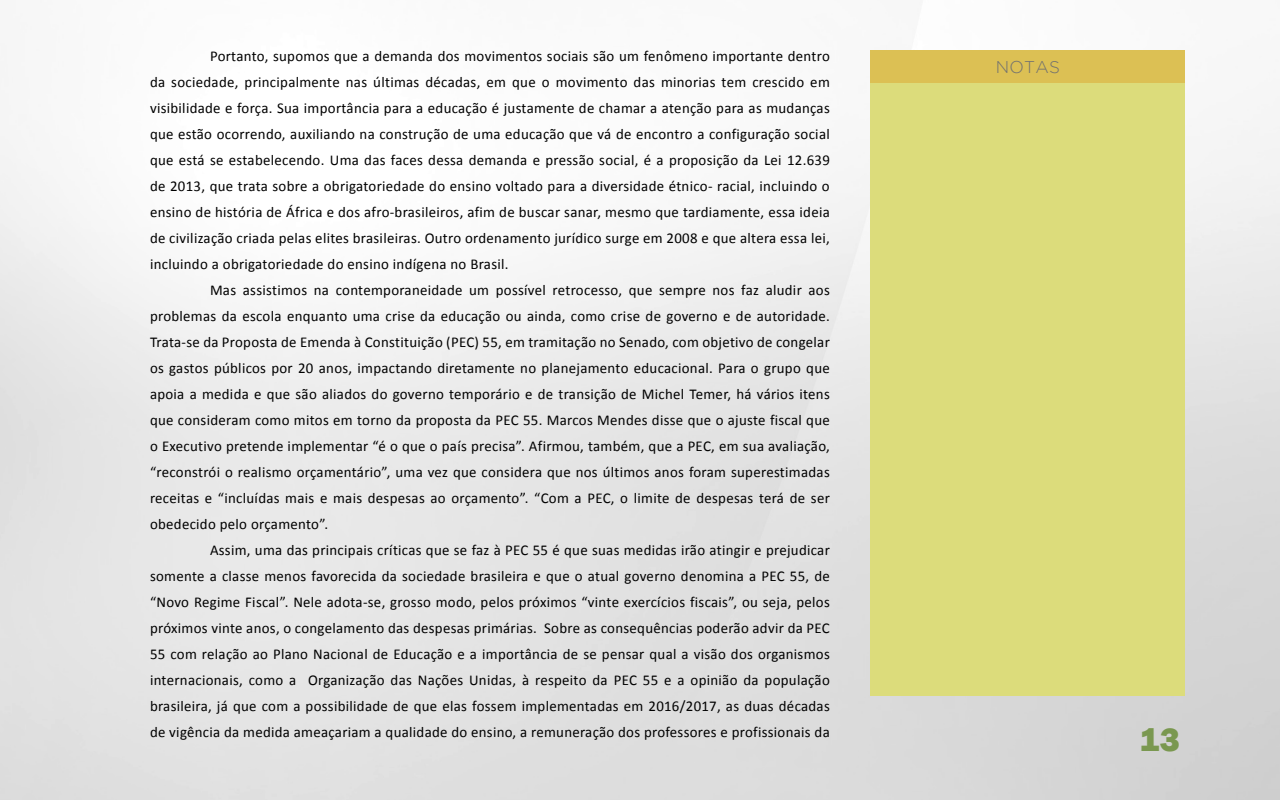
<style>
.page{position:relative;width:1280px;height:800px;background:#fff}
.page>*{position:absolute;margin:0;border:0;box-sizing:border-box;transform-origin:0 0}
.t1{font:800 34px "Franklin Gothic";color:#7a9850}
.t2{font:300 17px "Gotham";letter-spacing:.015em;color:#707070}
.t3{font:15px/26px "Calibri";letter-spacing:.02em;color:#000;text-align:justify}
</style>
<div class="page">
<div style="left:870px;top:50px;width:316px;height:646px;background:#dcdc7b"></div>
<div style="left:870px;top:50px;width:316px;height:34px;background:#dcc054"></div>
<p class="t3" style="left:150px;top:43px;width:681px;text-indent:60px">Portanto, supomos que a demanda dos movimentos sociais são um fenômeno importante dentro da sociedade, principalmente nas últimas décadas, em que o movimento das minorias tem crescido em visibilidade e força. Sua importância para a educação é justamente de chamar a atenção para as mudanças que estão ocorrendo, auxiliando na construção de uma educação que vá de encontro a configuração social que está se estabelecendo. Uma das faces dessa demanda e pressão social, é a proposição da Lei 12.639 de 2013, que trata sobre a obrigatoriedade do ensino voltado para a diversidade étnico- racial, incluindo o ensino de história de África e dos afro-brasileiros, afim de buscar sanar, mesmo que tardiamente, essa ideia de civilização criada pelas elites brasileiras. Outro ordenamento jurídico surge em 2008 e que altera essa lei, incluindo a obrigatoriedade do ensino indígena no Brasil.</p>
<p class="t3" style="left:150px;top:277px;width:681px;text-indent:60px">Mas assistimos na contemporaneidade um possível retrocesso, que sempre nos faz aludir aos problemas da escola enquanto uma crise da educação ou ainda, como crise de governo e de autoridade.<br>Trata-se da Proposta de Emenda à Constituição (PEC) 55, em tramitação no Senado, com objetivo de congelar os gastos públicos por 20 anos, impactando diretamente no planejamento educacional. Para o grupo que apoia a medida e que são aliados do governo temporário e de transição de Michel Temer, há vários itens que consideram como mitos em torno da proposta da PEC 55. Marcos Mendes disse que o ajuste fiscal que o Executivo pretende implementar “é o que o país precisa”. Afirmou, também, que a PEC, em sua avaliação, “reconstrói o realismo orçamentário”, uma vez que considera que nos últimos anos foram superestimadas receitas e “incluídas mais e mais despesas ao orçamento”. “Com a PEC, o limite de despesas terá de ser obedecido pelo orçamento”.</p>
<p class="t3" style="left:150px;top:537px;width:681px;text-indent:60px">Assim, uma das principais críticas que se faz à PEC 55 é que suas medidas irão atingir e prejudicar somente a classe menos favorecida da sociedade brasileira e que o atual governo denomina a PEC 55, de “Novo Regime Fiscal”. Nele adota-se, grosso modo, pelos próximos “vinte exercícios fiscais”, ou seja, pelos próximos vinte anos, o congelamento das despesas primárias. Sobre as consequências poderão advir da PEC 55 com relação ao Plano Nacional de Educação e a importância de se pensar qual a visão dos organismos internacionais, como a Organização das Nações Unidas, à respeito da PEC 55 e a opinião da população brasileira, já que com a possibilidade de que elas fossem implementadas em 2016/2017, as duas décadas de vigência da medida ameaçariam a qualidade do ensino, a remuneração dos professores e profissionais da</p>
<p class="t2" style="left:996px;top:58px;width:66px">NOTAS</p>
<h1 class="t1" style="left:1140px;top:717px;width:42px">13</h1>
</div>
